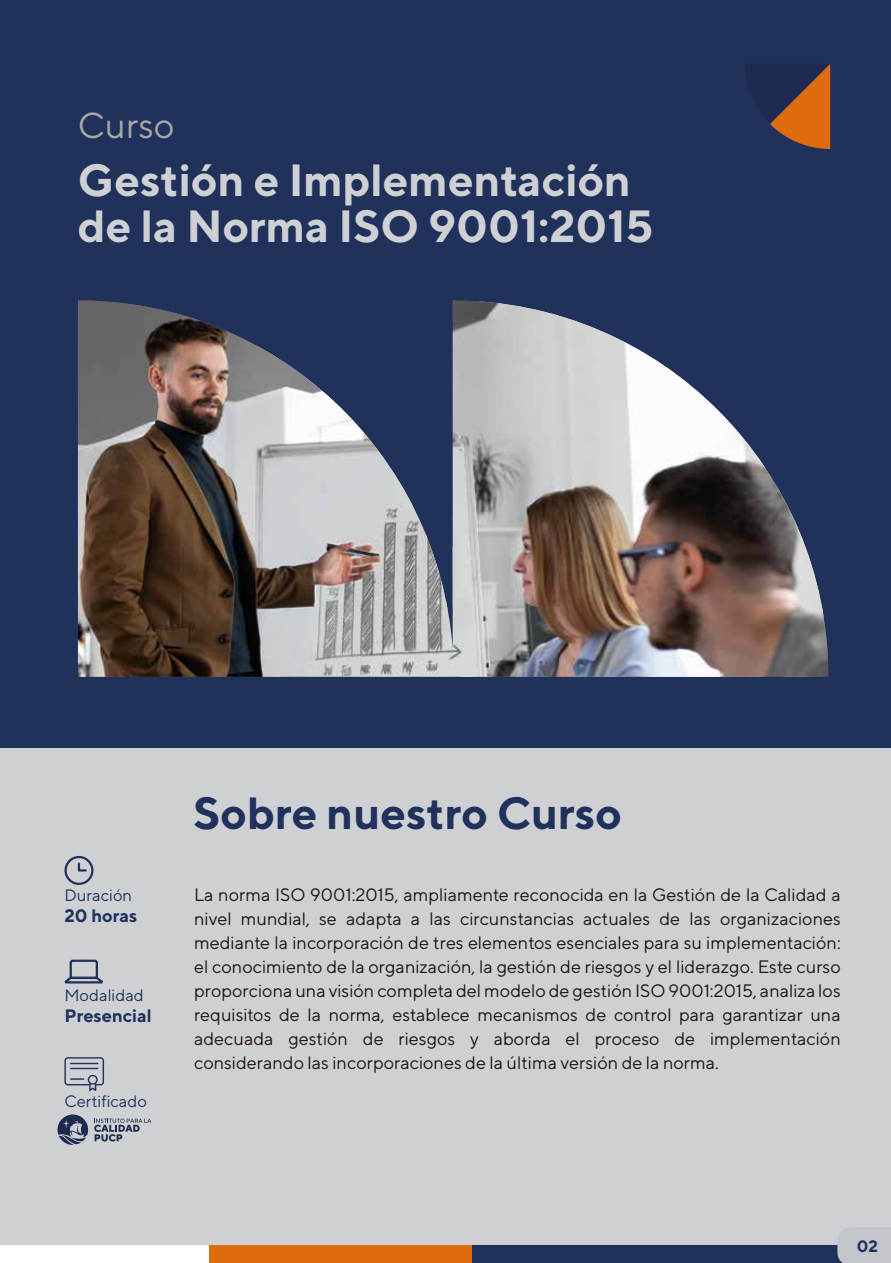
<style>
.page{position:relative;width:891px;height:1263px;background:#fff}
.page>*{position:absolute;margin:0;border:0;box-sizing:border-box;transform-origin:0 0}
.t1{font:700 45px/46.5px "TT Norms";color:#ced0d4}
.t2{font:700 45px "TT Norms";color:#20315c}
.t3{font:36px "TT Norms";color:#a7a7a6}
.t4{font:18px/24px "TT Norms";color:#1f140f;text-align:justify}
.t5{font:700 18px "TT Norms";color:#20315c}
.t6{font:16.5px "TT Norms";color:#20315c}
.t7{font:700 16.5px "TT Norms";color:#20315c}
</style>
<div class="page">
<div style="left:0;top:2px;width:891px;height:1261px;background:#ced0d4"></div>
<div style="left:0;top:0;width:891px;height:747px;background:#20315c"></div>
<svg style="left:745px;top:64px;width:85px;height:85px"></svg>
<svg style="left:64px;top:856px;width:29px;height:29px"></svg>
<svg style="left:64px;top:959px;width:39px;height:25px"></svg>
<svg style="left:64px;top:1057px;width:40px;height:34px"></svg>
<div style="left:0;top:1245px;width:210px;height:18px;background:#fff"></div>
<div style="left:210px;top:1245px;width:262px;height:18px;background:#df6b0f"></div>
<div style="left:472px;top:1245px;width:419px;height:18px;background:#20315c"></div>
<svg style="left:837px;top:1245px;width:54px;height:18px"></svg>
<svg style="left:58px;top:1114px;width:30px;height:31px"></svg>
<svg style="left:94px;top:1119px;width:57px;height:22px"></svg>
<img style="left:78px;top:300px;width:750px;height:377px">
<h2 class="t3" style="left:78px;top:104px;width:98px">Curso</h2>
<h1 class="t1" style="left:78px;top:156px;width:577px">Gestión e Implementación de la Norma ISO 9001:2015</h1>
<p class="t6" style="left:64px;top:885px;width:69px">Duración</p>
<p class="t5" style="left:64px;top:905px;width:74px">20 horas</p>
<p class="t6" style="left:64px;top:985px;width:81px">Modalidad</p>
<p class="t5" style="left:64px;top:1004px;width:89px">Presencial</p>
<p class="t6" style="left:64px;top:1091px;width:84px">Certificado</p>
<h1 class="t2" style="left:193px;top:785px;width:430px">Sobre nuestro Curso</h1>
<p class="t4" style="left:194px;top:882px;width:648px">La norma ISO 9001:2015, ampliamente reconocida en la Gestión de la Calidad a nivel mundial, se adapta a las circunstancias actuales de las organizaciones mediante la incorporación de tres elementos esenciales para su implementación: el conocimiento de la organización, la gestión de riesgos y el liderazgo. Este curso proporciona una visión completa del modelo de gestión ISO 9001:2015, analiza los requisitos de la norma, establece mecanismos de control para garantizar una adecuada gestión de riesgos y aborda el proceso de implementación considerando las incorporaciones de la última versión de la norma.</p>
<p class="t7" style="left:856px;top:1236px;width:23px">02</p>
</div>
